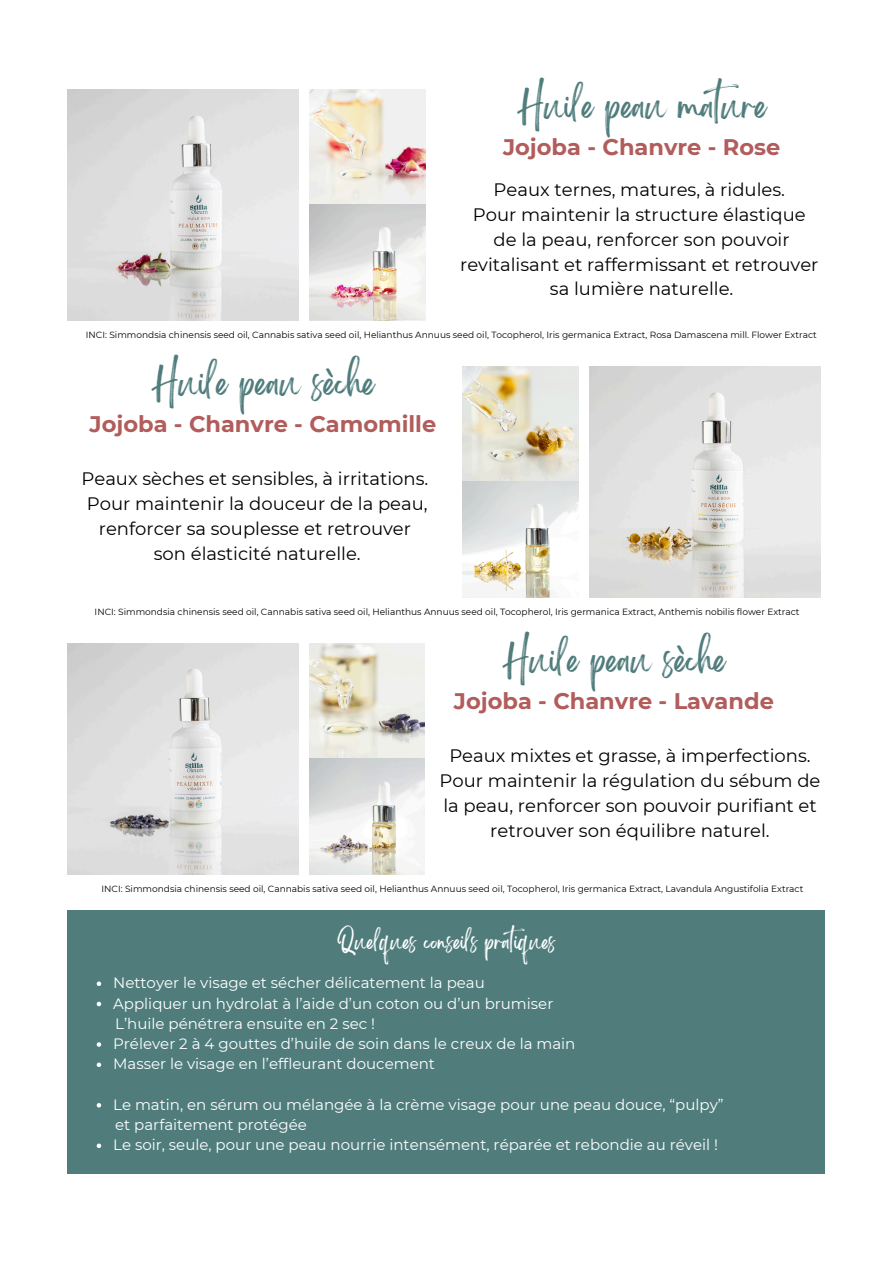
<style>
.page{position:relative;width:894px;height:1264px;background:#fff}
.page>*{position:absolute;margin:0;border:0;box-sizing:border-box;transform-origin:0 0}
.t1{font:30px "Brightwall";color:#507c7c}
.t2{font:700 22.5px "Montserrat";color:#b25c5c}
.t3{font:18px/24.8px "Montserrat";color:#000;text-align:center}
.t4{font:18px "Brightwall";color:#fff}
.t5{font:15px "Montserrat";color:#fff}
.t6{font:9px "Montserrat";color:#000}
</style>
<div class="page">
<img style="left:589px;top:366px;width:230px;height:231px">
<img style="left:462px;top:366px;width:116px;height:231px">
<img style="left:67px;top:643px;width:231px;height:231px">
<img style="left:309px;top:643px;width:115px;height:231px">
<img style="left:68px;top:89px;width:230px;height:231px">
<img style="left:309px;top:89px;width:116px;height:231px">
<div style="left:67px;top:910px;width:758px;height:264px;background:#507c7c"></div>
<svg style="left:97px;top:981px;width:4px;height:5px"></svg>
<svg style="left:97px;top:1001px;width:4px;height:5px"></svg>
<svg style="left:97px;top:1042px;width:4px;height:4px"></svg>
<svg style="left:97px;top:1062px;width:4px;height:5px"></svg>
<svg style="left:97px;top:1103px;width:4px;height:4px"></svg>
<svg style="left:97px;top:1143px;width:4px;height:5px"></svg>
<h2 class="t1" style="left:517px;top:96px;width:250px">Huile peau mature</h2>
<h3 class="t2" style="left:503px;top:134px;width:279px">Jojoba - Chanvre - Rose</h3>
<h1 class="t3" style="left:460px;top:177px;width:360px">Peaux ternes, matures, à ridules.<br>Pour maintenir la structure élastique de la peau, renforcer son pouvoir revitalisant et raffermissant et retrouver sa lumière naturelle.</h1>
<p class="t6" style="left:86px;top:329px;width:732px">INCI: Simmondsia chinensis seed oil, Cannabis sativa seed oil, Helianthus Annuus seed oil, Tocopherol, Iris germanica Extract, Rosa Damascena mill. Flower Extract</p>
<h2 class="t1" style="left:151px;top:372px;width:224px">Huile peau sèche</h2>
<h3 class="t2" style="left:89px;top:410px;width:348px">Jojoba - Chanvre - Camomille</h3>
<h1 class="t3" style="left:81px;top:466px;width:348px">Peaux sèches et sensibles, à irritations.<br>Pour maintenir la douceur de la peau, renforcer sa souplesse et retrouver son élasticité naturelle.</h1>
<p class="t6" style="left:95px;top:606px;width:706px">INCI: Simmondsia chinensis seed oil, Cannabis sativa seed oil, Helianthus Annuus seed oil, Tocopherol, Iris germanica Extract, Anthemis nobilis flower Extract</p>
<p class="t1" style="left:502px;top:649px;width:224px">Huile peau sèche</p>
<p class="t2" style="left:454px;top:687px;width:321px">Jojoba - Chanvre - Lavande</p>
<p class="t3" style="left:439px;top:743px;width:382px">Peaux mixtes et grasse, à imperfections.<br>Pour maintenir la régulation du sébum de la peau, renforcer son pouvoir purifiant et retrouver son équilibre naturel.</p>
<p class="t6" style="left:102px;top:882px;width:703px">INCI: Simmondsia chinensis seed oil, Cannabis sativa seed oil, Helianthus Annuus seed oil, Tocopherol, Iris germanica Extract, Lavandula Angustifolia Extract</p>
<h3 class="t4" style="left:337px;top:935px;width:219px">Quelques conseils pratiques</h3>
<p class="t5" style="left:113px;top:973px;width:373px">Nettoyer le visage et sécher délicatement la peau</p>
<p class="t5" style="left:113px;top:993px;width:441px">Appliquer un hydrolat à l’aide d’un coton ou d’un brumiser</p>
<h4 class="t5" style="left:115px;top:1014px;width:261px">L’huile pénétrera ensuite en 2 sec !</h4>
<p class="t5" style="left:113px;top:1034px;width:463px">Prélever 2 à 4 gouttes d’huile de soin dans le creux de la main</p>
<p class="t5" style="left:113px;top:1054px;width:323px">Masser le visage en l’effleurant doucement</p>
<p class="t5" style="left:113px;top:1095px;width:611px">Le matin, en sérum ou mélangée à la crème visage pour une peau douce, “pulpy”</p>
<h4 class="t5" style="left:115px;top:1115px;width:193px">et parfaitement protégée</h4>
<p class="t5" style="left:113px;top:1135px;width:606px">Le soir, seule, pour une peau nourrie intensément, réparée et rebondie au réveil !</p>
</div>
